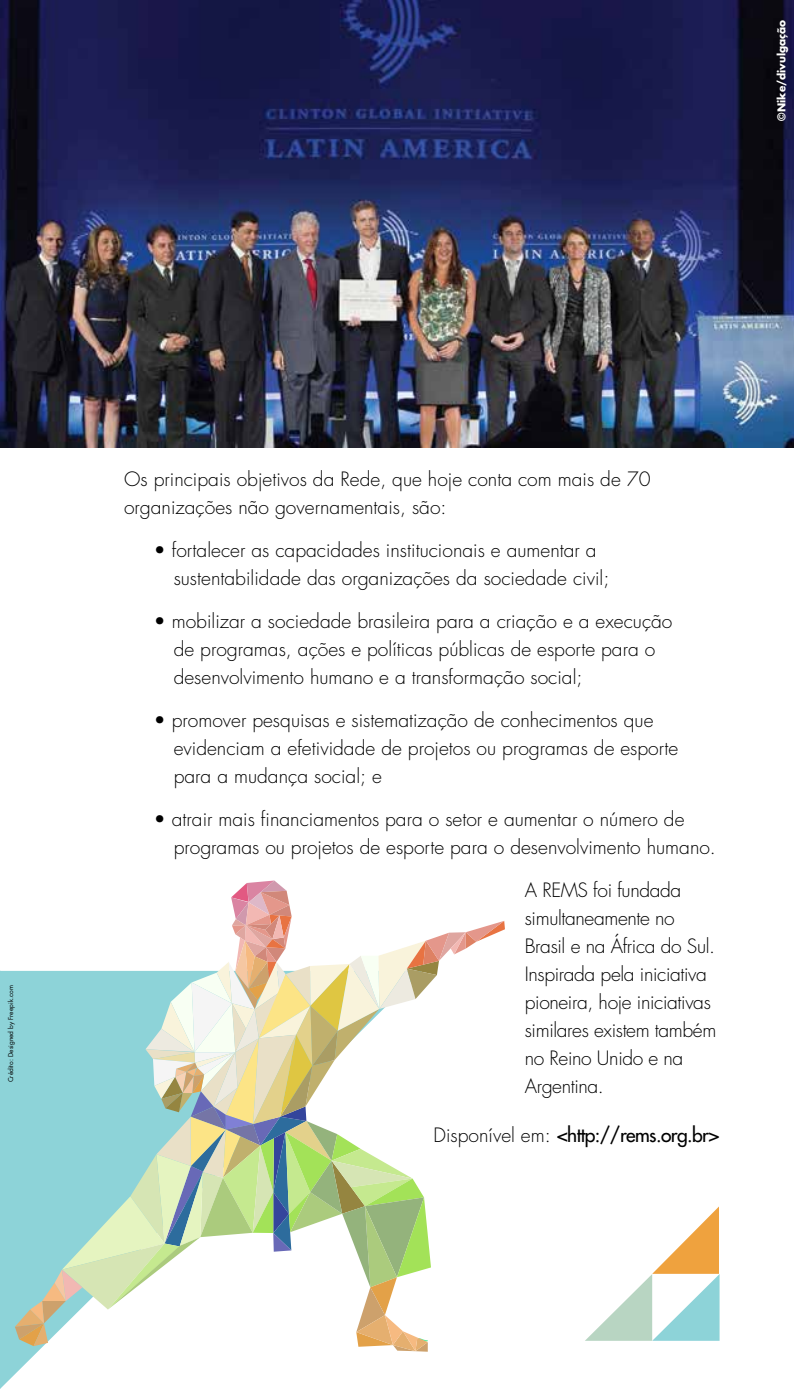
<style>
.page{position:relative;width:794px;height:1389px;background:#fff}
.page>*{position:absolute;margin:0;border:0;box-sizing:border-box;transform-origin:0 0}
.t1{font:300 19.25px/28px "Futura";color:#000}
.t2{font:300 19.25px/28px "Futura";letter-spacing:-.02em;color:#000}
.t3{font:19.25px "Futura";letter-spacing:-.03em;color:#000}
.t4{font:700 10.5px "Futura";color:#fff}
.t5{font:6.48px "Futura";color:#000}
.s1{font-weight:300}
</style>
<div class="page">
<svg style="left:0;top:971px;width:37px;height:418px;background:#97d7db"></svg>
<img style="left:0;top:0;width:794px;height:448px">
<svg style="left:15px;top:881px;width:490px;height:471px"></svg>
<svg style="left:585px;top:1206px;width:134px;height:135px"></svg>
<p class="t4" style="left:774px;top:121px;width:102px;rotate:-90deg">©Nike/divulgação</p>
<p class="t5" style="left:6px;top:1082px;width:98px;rotate:-90deg">Crédito: Designed by Freepik.com</p>
<p class="t1" style="left:124px;top:465px;width:528px">Os principais objetivos da Rede, que hoje conta com mais de 70 organizações não governamentais, são:</p>
<p class="t1" style="left:174px;top:536px;width:437px;text-indent:-20px">• fortalecer as capacidades institucionais e aumentar a sustentabilidade das organizações da sociedade civil;</p>
<p class="t1" style="left:174px;top:607px;width:500px;text-indent:-20px">• mobilizar a sociedade brasileira para a criação e a execução de programas, ações e políticas públicas de esporte para o desenvolvimento humano e a transformação social;</p>
<p class="t1" style="left:174px;top:706px;width:506px;text-indent:-20px">• promover pesquisas e sistematização de conhecimentos que evidenciam a efetividade de projetos ou programas de esporte para a mudança social; e</p>
<p class="t1" style="left:174px;top:805px;width:544px;text-indent:-20px">• atrair mais financiamentos para o setor e aumentar o número de programas ou projetos de esporte para o desenvolvimento humano.</p>
<p class="t2" style="left:525px;top:876px;width:193px">A REMS foi fundada simultaneamente no<br>Brasil e na África do Sul.<br>Inspirada pela iniciativa pioneira, hoje iniciativas similares existem também no Reino Unido e na<br>Argentina.</p>
<p class="t3" style="left:433px;top:1122px;width:287px"><span class="s1">Disponível em:</span> &lt;http://rems.org.br&gt;</p>
</div>
